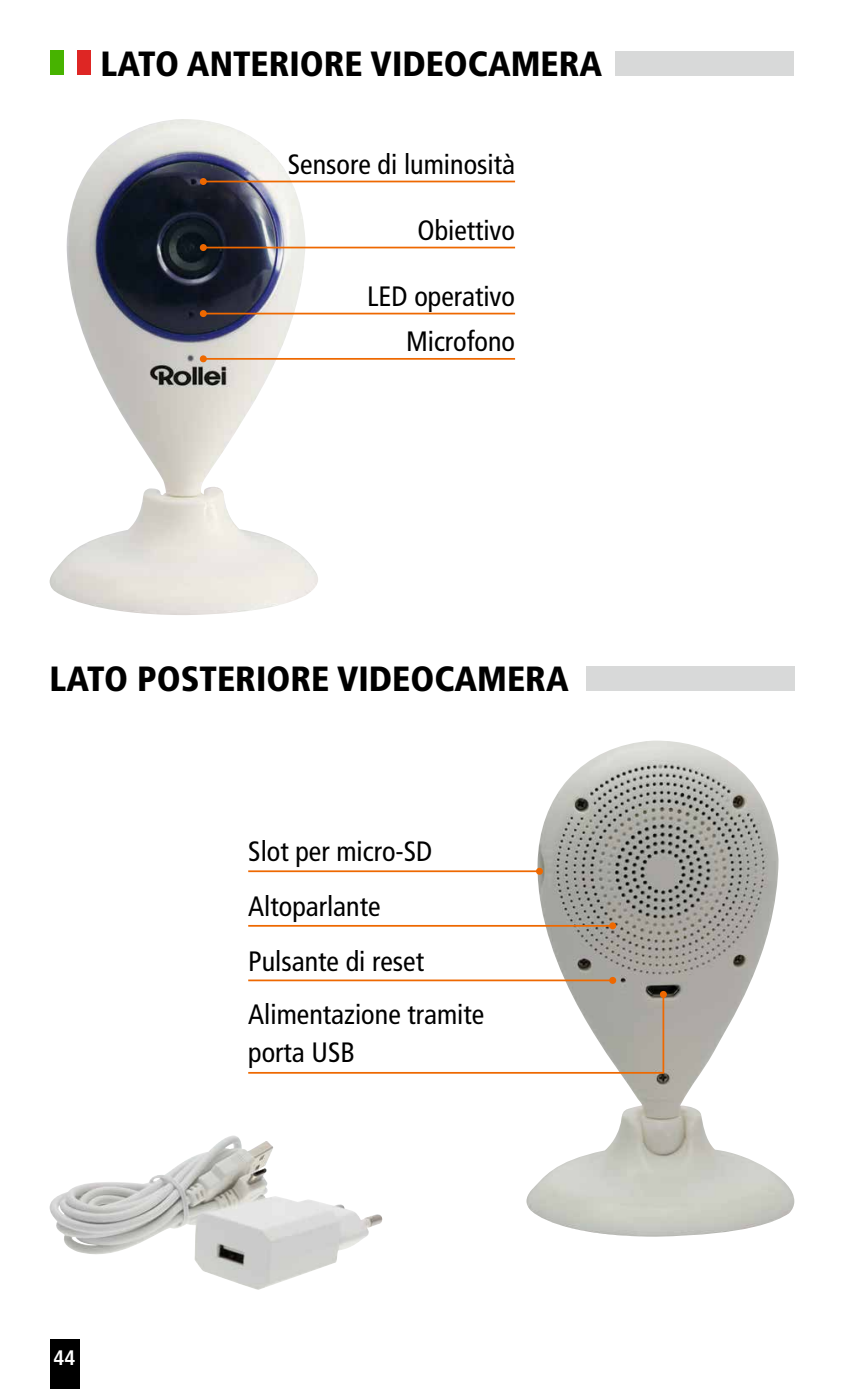
<style>
.page{position:relative;width:844px;height:1389px;background:#fff}
.page>*{position:absolute;margin:0;border:0;box-sizing:border-box;transform-origin:0 0}
.t1{font:900 condensed 35px "Frutiger";color:#000}
.t2{font:condensed 28px/38.5px "Frutiger";color:#000}
.t3{font:700 condensed 21px "Frutiger";color:#fff}
</style>
<div class="page">
<img style="left:50px;top:119px;width:268px;height:496px">
<img style="left:526px;top:741px;width:268px;height:496px">
<div style="left:615px;top:51px;width:179px;height:25px;background:#d8d9d9"></div>
<div style="left:585px;top:666px;width:209px;height:25px;background:#d8d9d9"></div>
<svg style="left:50px;top:50px;width:41px;height:1px"></svg>
<div style="left:50px;top:51px;width:14px;height:24px;background:#47b300"></div>
<div style="left:77px;top:51px;width:14px;height:24px;background:#de2624"></div>
<hr style="left:203px;top:181px;width:312px;height:1px;background:#ee6800">
<div style="left:200px;top:178px;width:7px;height:7px;background:#ee6800;border-radius:50%"></div>
<hr style="left:248px;top:870px;width:291px;height:2px;background:#ee6800">
<div style="left:536px;top:868px;width:7px;height:7px;background:#ee6800;border-radius:50%"></div>
<hr style="left:248px;top:980px;width:364px;height:1px;background:#ee6800">
<div style="left:609px;top:977px;width:7px;height:7px;background:#ee6800;border-radius:50%"></div>
<hr style="left:248px;top:925px;width:364px;height:2px;background:#ee6800">
<div style="left:609px;top:922px;width:7px;height:7px;background:#ee6800;border-radius:50%"></div>
<svg style="left:248px;top:993px;width:417px;height:82px"></svg>
<svg style="left:659px;top:991px;width:7px;height:7px"></svg>
<hr style="left:203px;top:247px;width:312px;height:1px;background:#ee6800">
<div style="left:200px;top:244px;width:7px;height:7px;background:#ee6800;border-radius:50%"></div>
<hr style="left:203px;top:313px;width:312px;height:1px;background:#ee6800">
<div style="left:200px;top:310px;width:7px;height:7px;background:#ee6800;border-radius:50%"></div>
<hr style="left:203px;top:358px;width:312px;height:2px;background:#ee6800">
<div style="left:200px;top:355px;width:7px;height:7px;background:#ee6800;border-radius:50%"></div>
<img style="left:50px;top:1136px;width:332px;height:154px">
<div style="left:50px;top:1339px;width:29px;height:50px;background:#000"></div>
<p class="t1" style="left:101px;top:43px;width:503px">LATO ANTERIORE VIDEOCAMERA</p>
<p class="t2" style="left:288px;top:145px;width:229px">Sensore di luminosità</p>
<p class="t2" style="left:417px;top:211px;width:99px">Obiettivo</p>
<p class="t2" style="left:367px;top:274px;width:149px;line-height:45.1px;text-align:right">LED operativo<br>Microfono</p>
<p class="t1" style="left:50px;top:658px;width:520px">LATO POSTERIORE VIDEOCAMERA</p>
<p class="t2" style="left:248px;top:833px;width:185px">Slot per micro-SD</p>
<p class="t2" style="left:248px;top:887px;width:134px">Altoparlante</p>
<p class="t2" style="left:248px;top:942px;width:177px">Pulsante di reset</p>
<p class="t3" style="left:54px;top:1345px;width:23px">44</p>
<p class="t2" style="left:248px;top:995px;width:237px">Alimentazione tramite porta USB</p>
</div>
